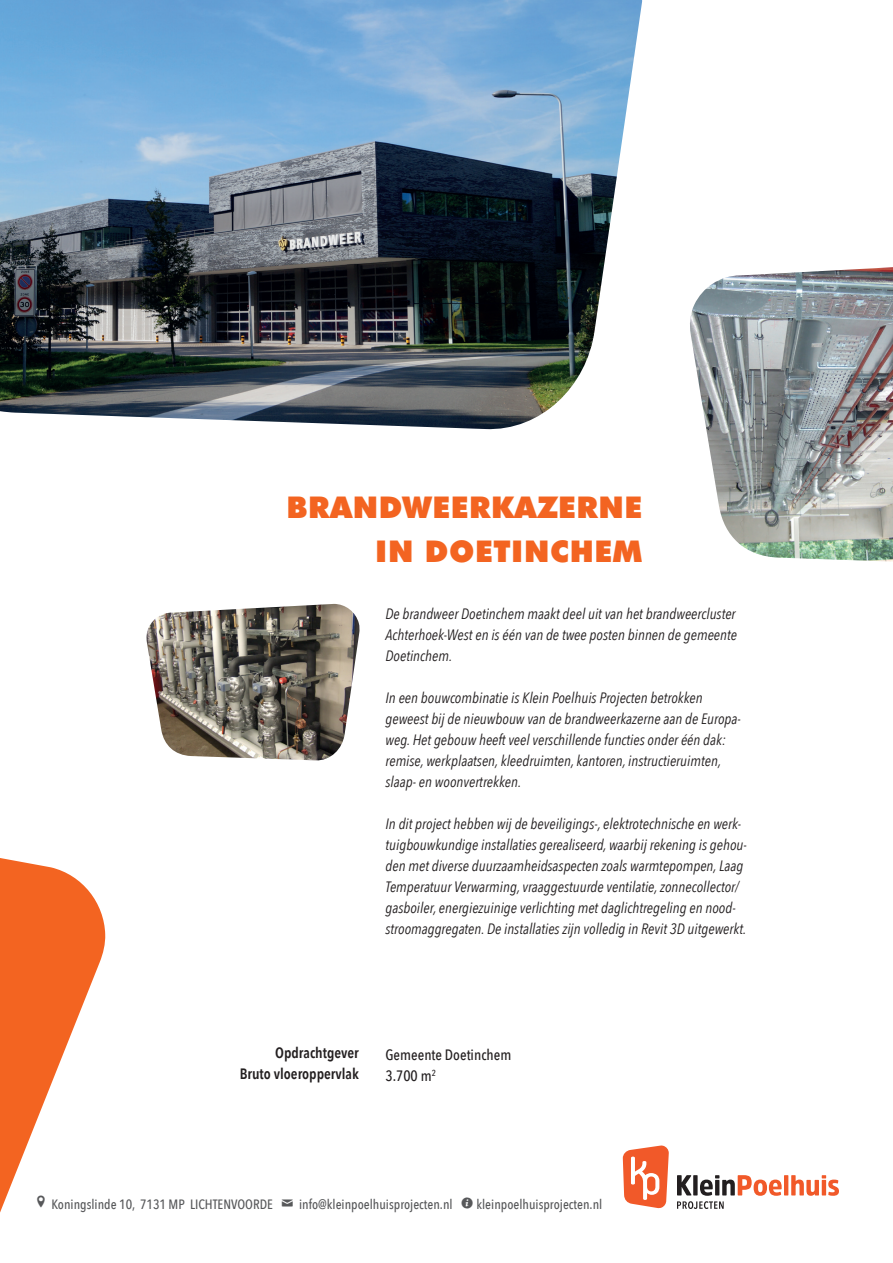
<style>
.page{position:relative;width:893px;height:1263px;background:#fff}
.page>*{position:absolute;margin:0;border:0;box-sizing:border-box;transform-origin:0 0}
.t1{font:900 30px/43.5px "Futura BT";letter-spacing:.02em;color:#f36421;text-align:right}
.t2{font:30px "Entypo";color:#57585a}
.t3{font:italic 15px/21px "Avenir Next Condensed";color:#231f20}
.t4{font:600 15px/21px "Avenir Next Condensed";color:#231f20;text-align:right}
.t5{font:500 15px/21px "Avenir Next Condensed";color:#231f20}
.t6{font:500 13.5px "Avenir Next Condensed";color:#57585a}
.s1{font-family:"Entypo";font-weight:400;font-size:24px}
</style>
<div class="page">
<img style="left:0;top:0;width:642px;height:430px">
<img style="left:690px;top:267px;width:203px;height:295px">
<img style="left:146px;top:604px;width:214px;height:157px">
<svg style="left:0;top:858px;width:106px;height:355px;fill:#f36421"></svg>
<svg style="left:677px;top:1175px;width:105px;height:34px"></svg>
<hr style="left:784px;top:1175px;width:4px;height:20px;background:#f15929">
<svg style="left:791px;top:1175px;width:48px;height:21px"></svg>
<svg style="left:623px;top:1145px;width:46px;height:63px"></svg>
<h1 class="t1" style="left:287px;top:484px;width:357px">BRANDWEERKAZERNE<br>IN DOETINCHEM</h1>
<p class="t3" style="left:386px;top:603px;width:353px;text-align:justify">De brandweer Doetinchem maakt deel uit van het brandweercluster Achterhoek-West en is één van de twee posten binnen de gemeente Doetinchem.</p>
<p class="t3" style="left:386px;top:687px;width:357px">In een bouwcombinatie is Klein Poelhuis Projecten betrokken geweest bij de nieuwbouw van de brandweerkazerne aan de Europa&shy;weg. Het gebouw heeft veel verschillende functies onder één dak: remise, werkplaatsen, kleedruimten, kantoren, instructieruimten, slaap- en woonvertrekken.</p>
<p class="t3" style="left:386px;top:813px;width:363px">In dit project hebben wij de beveiligings-, elektrotechnische en werk&shy;tuigbouwkundige installaties gerealiseerd, waarbij rekening is gehou&shy;den met diverse duurzaamheidsaspecten zoals warmtepompen, Laag Temperatuur Verwarming, vraaggestuurde ventilatie, zonnecollector/ gasboiler, energiezuinige verlichting met daglichtregeling en nood&shy;stroomaggregaten. De installaties zijn volledig in Revit 3D uitgewerkt.</p>
<p class="t4" style="left:240px;top:1042px;width:121px">Opdrachtgever<br>Bruto vloeroppervlak</p>
<p class="t5" style="left:386px;top:1044px;width:127px">Gemeente Doetinchem<br>3.700 m<sup>2</sup></p>
<h1 class="t2" style="left:36px;top:1181px;width:12px">0</h1>
<p class="t6" style="left:52px;top:1196px;width:552px">Koningslinde 10, 7131 MP LICHTENVOORDE <span class="s1">%</span> info@kleinpoelhuisprojecten.nl <span class="s1">`</span> kleinpoelhuisprojecten.nl</p>
</div>
